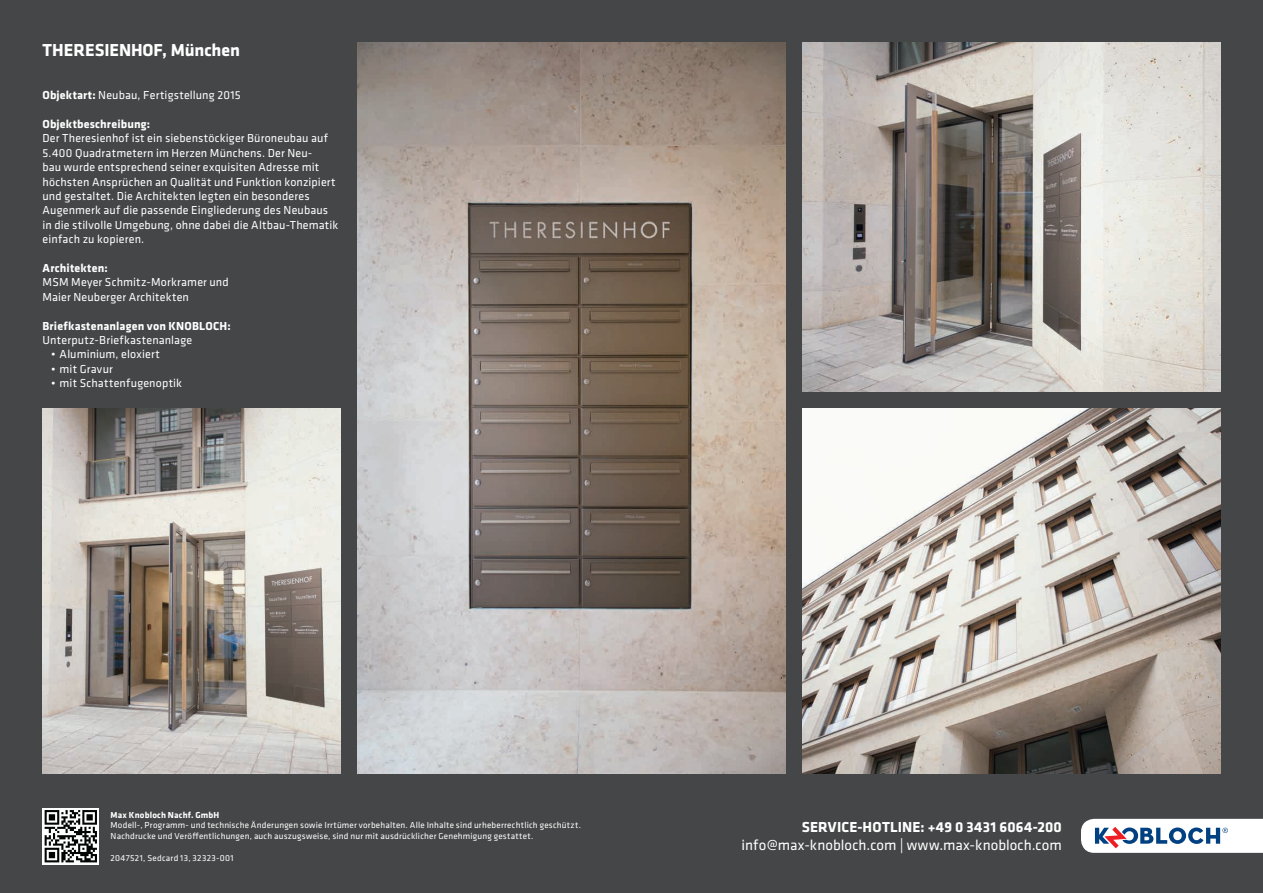
<style>
.page{position:relative;width:1263px;height:893px;background:#454647}
.page>*{position:absolute;margin:0;border:0;box-sizing:border-box;transform-origin:0 0}
.t1{font:700 18px "Klavika";letter-spacing:-.005em;color:#fff}
.t2{font:15px "Klavika";color:#fff}
.t3{font:700 15px "Klavika";letter-spacing:.005em;color:#fff}
.t4{font:12px/14.4px "Klavika";letter-spacing:.01em;color:#fff}
.t5{font:700 12px "Klavika";letter-spacing:.015em;color:#fff}
.t6{font:9px/10.8px "Klavika";letter-spacing:.025em;color:#fff}
.t7{font:700 9px "Klavika";letter-spacing:.02em;color:#fff}
.s1{font-weight:700}
</style>
<div class="page">
<img style="left:357px;top:43px;width:429px;height:731px">
<img style="left:803px;top:43px;width:417px;height:348px">
<svg style="left:1081px;top:819px;width:182px;height:34px"></svg>
<img style="left:803px;top:408px;width:417px;height:366px">
<img style="left:43px;top:408px;width:297px;height:366px">
<svg style="left:43px;top:808px;width:56px;height:56px"></svg>
<svg style="left:45px;top:810px;width:52px;height:52px"></svg>
<h1 class="t1" style="left:43px;top:37px;width:199px">THERESIENHOF, München</h1>
<p class="t4" style="left:43px;top:88px;width:200px"><span class="s1">Objektart:</span> Neubau, Fertigstellung 2015</p>
<p class="t5" style="left:43px;top:115px;width:109px">Objektbeschreibung:</p>
<p class="t4" style="left:43px;top:131px;width:297px">Der Theresienhof ist ein siebenstöckiger Büroneubau auf 5.400 Quadratmetern im Herzen Münchens. Der Neu-<br>bau wurde entsprechend seiner exquisiten Adresse mit höchsten Ansprüchen an Qualität und Funktion konzipiert und gestaltet. Die Architekten legten ein besonderes Augenmerk auf die passende Eingliederung des Neubaus in die stilvolle Umgebung, ohne dabei die Altbau-Thematik einfach zu kopieren.</p>
<p class="t5" style="left:43px;top:259px;width:67px">Architekten:</p>
<p class="t4" style="left:43px;top:275px;width:188px">MSM Meyer Schmitz-Morkramer und<br>Maier Neuberger Architekten</p>
<p class="t5" style="left:43px;top:317px;width:190px">Briefkastenanlagen von KNOBLOCH:</p>
<p class="t4" style="left:43px;top:332px;width:151px">Unterputz-Briefkastenanlage</p>
<p class="t4" style="left:51px;top:347px;width:110px">• Aluminium, eloxiert</p>
<p class="t4" style="left:51px;top:361px;width:63px">• mit Gravur</p>
<p class="t4" style="left:51px;top:376px;width:132px">• mit Schattenfugenoptik</p>
<p class="t7" style="left:111px;top:808px;width:110px">Max Knobloch Nachf. GmbH</p>
<p class="t6" style="left:111px;top:820px;width:472px">Modell-, Programm- und technische Änderungen sowie Irrtümer vorbehalten. Alle Inhalte sind urheberrechtlich geschützt.<br>Nachdrucke und Veröffentlichungen, auch auszugsweise, sind nur mit ausdrücklicher Genehmigung gestattet.</p>
<p class="t6" style="left:111px;top:852px;width:125px">2047521, Sedcard 13, 32323-001</p>
<p class="t3" style="left:802px;top:817px;width:262px">SERVICE-HOTLINE: +49 0 3431 6064-200</p>
<p class="t2" style="left:742px;top:836px;width:322px">info@max-knobloch.com | www.max-knobloch.com</p>
</div>
